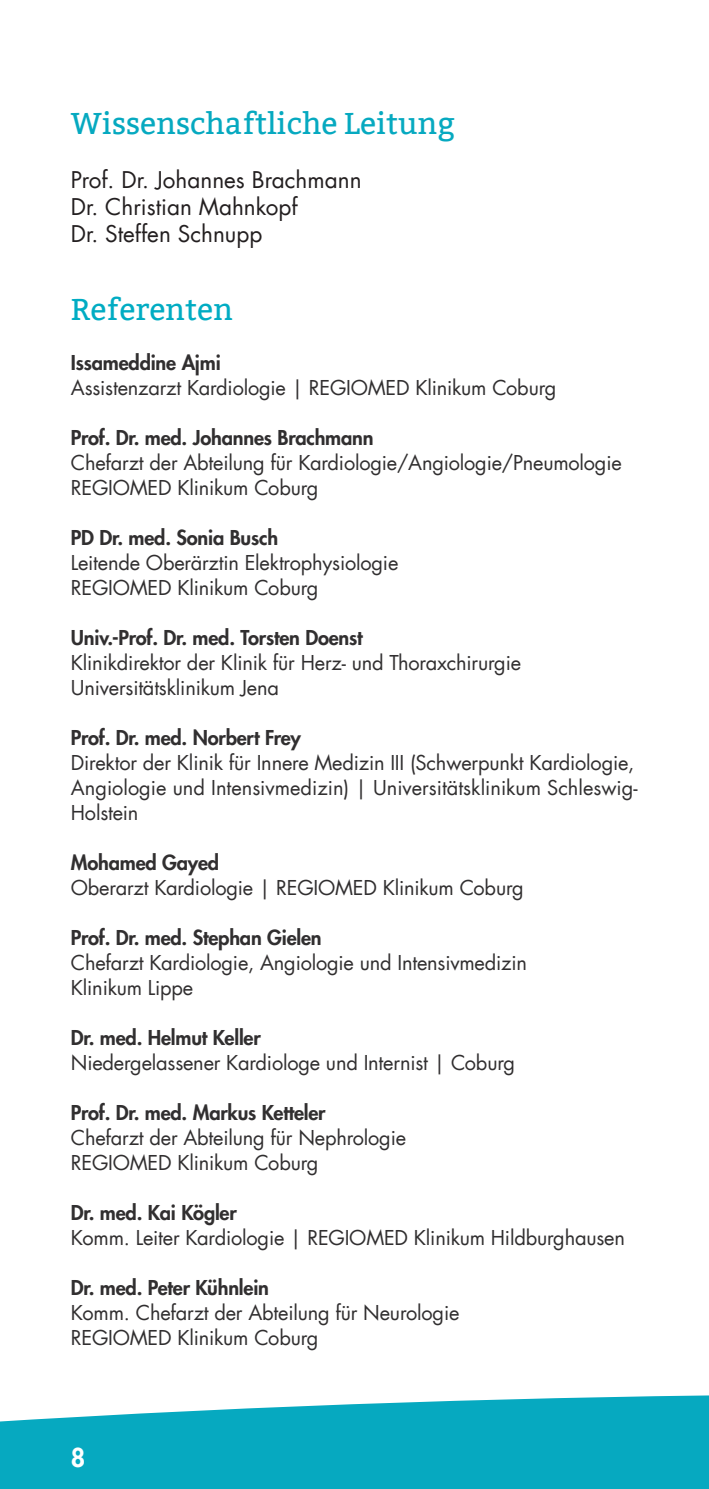
<style>
.page{position:relative;width:709px;height:1489px;background:#fff}
.page>*{position:absolute;margin:0;border:0;box-sizing:border-box;transform-origin:0 0}
.t1{font:30px "Bitter";color:#06a9c0}
.t2{font:30px "Bitter";color:#00acc3}
.t3{font:800 25px "Futura Com";color:#fff}
.t4{font:22.5px/27px "Futura Com";color:#231f20}
.t5{font:20px/25px "Futura Com";letter-spacing:-.01em;color:#312f30}
.t6{font:800 20px "Futura Com";letter-spacing:-.01em;color:#312f30}
</style>
<div class="page">
<svg style="left:0;top:1395px;width:709px;height:93px;background:#22b2c7"></svg>
<h1 class="t1" style="left:71px;top:106px;width:385px">Wissenschaftliche Leitung</h1>
<p class="t4" style="left:71px;top:166px;width:292px">Prof. Dr. Johannes Brachmann<br>Dr. Christian Mahnkopf<br>Dr. Steffen Schnupp</p>
<h1 class="t2" style="left:71px;top:291px;width:163px">Referenten</h1>
<p class="t6" style="left:71px;top:347px;width:151px">Issameddine Ajmi</p>
<p class="t5" style="left:71px;top:374px;width:487px">Assistenzarzt Kardiologie | REGIOMED Klinikum Coburg</p>
<p class="t6" style="left:71px;top:422px;width:304px">Prof. Dr. med. Johannes Brachmann</p>
<p class="t5" style="left:71px;top:449px;width:552px">Chefarzt der Abteilung für Kardiologie/Angiologie/Pneumologie<br>REGIOMED Klinikum Coburg</p>
<p class="t6" style="left:71px;top:522px;width:209px">PD Dr. med. Sonia Busch</p>
<p class="t5" style="left:71px;top:549px;width:329px">Leitende Oberärztin Elektrophysiologie<br>REGIOMED Klinikum Coburg</p>
<p class="t6" style="left:71px;top:622px;width:293px">Univ.-Prof. Dr. med. Torsten Doenst</p>
<p class="t5" style="left:71px;top:649px;width:452px">Klinikdirektor der Klinik für Herz- und Thoraxchirurgie<br>Universitätsklinikum Jena</p>
<p class="t6" style="left:71px;top:722px;width:231px">Prof. Dr. med. Norbert Frey</p>
<p class="t5" style="left:71px;top:749px;width:568px">Direktor der Klinik für Innere Medizin III (Schwerpunkt Kardiologie,<br>Angiologie und Intensivmedizin) | Universitätsklinikum Schleswig-<br>Holstein</p>
<p class="t6" style="left:71px;top:847px;width:150px">Mohamed Gayed</p>
<p class="t5" style="left:71px;top:874px;width:454px">Oberarzt Kardiologie | REGIOMED Klinikum Coburg</p>
<p class="t6" style="left:71px;top:922px;width:252px">Prof. Dr. med. Stephan Gielen</p>
<p class="t5" style="left:71px;top:949px;width:457px">Chefarzt Kardiologie, Angiologie und Intensivmedizin<br>Klinikum Lippe</p>
<p class="t6" style="left:71px;top:1022px;width:191px">Dr. med. Helmut Keller</p>
<p class="t5" style="left:71px;top:1049px;width:446px">Niedergelassener Kardiologe und Internist | Coburg</p>
<p class="t6" style="left:71px;top:1097px;width:256px">Prof. Dr. med. Markus Ketteler</p>
<p class="t5" style="left:71px;top:1124px;width:337px">Chefarzt der Abteilung für Nephrologie<br>REGIOMED Klinikum Coburg</p>
<p class="t6" style="left:71px;top:1197px;width:167px">Dr. med. Kai Kögler</p>
<p class="t5" style="left:71px;top:1224px;width:555px">Komm. Leiter Kardiologie | REGIOMED Klinikum Hildburghausen</p>
<p class="t6" style="left:71px;top:1272px;width:200px">Dr. med. Peter Kühnlein</p>
<p class="t5" style="left:71px;top:1299px;width:390px">Komm. Chefarzt der Abteilung für Neurologie<br>REGIOMED Klinikum Coburg</p>
<p class="t3" style="left:71px;top:1438px;width:16px">8</p>
</div>
